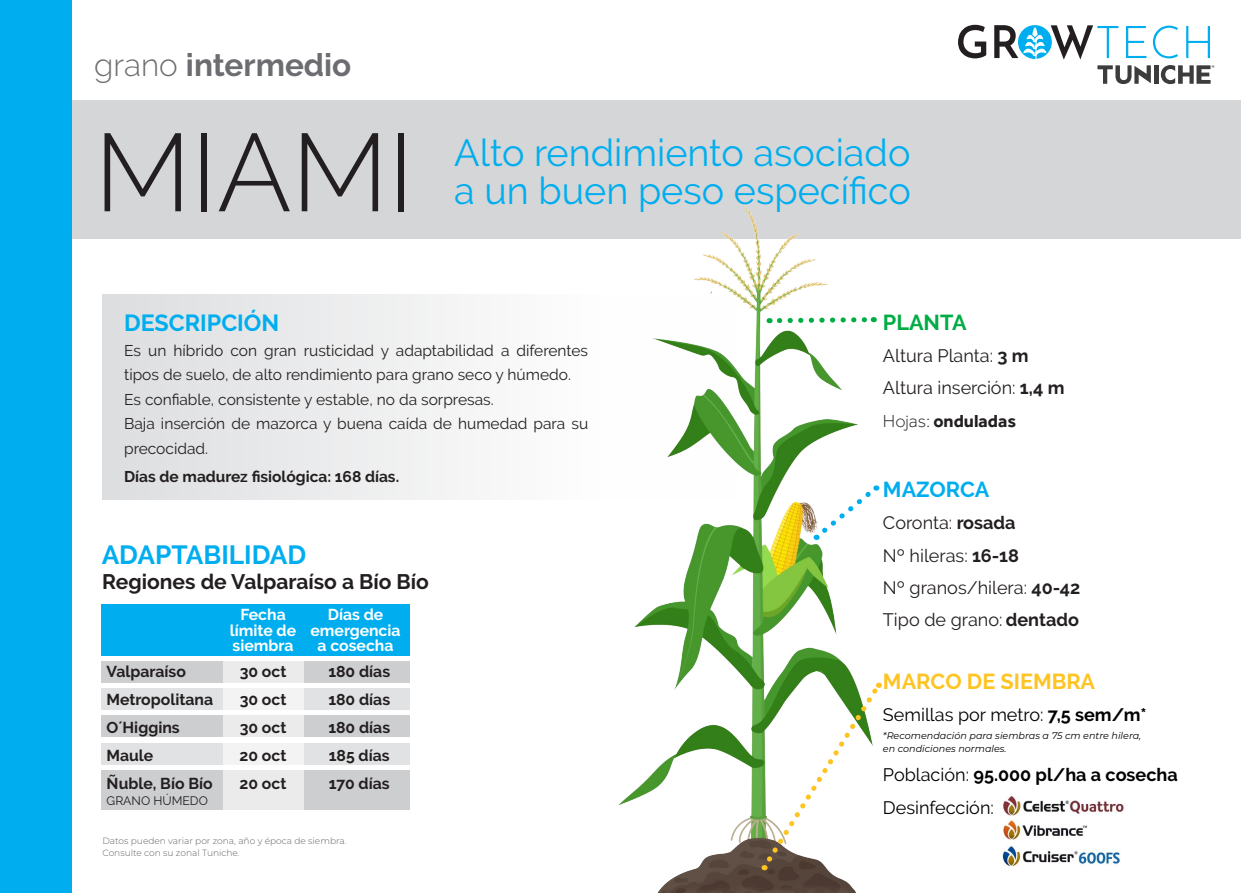
<style>
.page{position:relative;width:1241px;height:893px;background:#fff}
.page>*{position:absolute;margin:0;border:0;box-sizing:border-box;transform-origin:0 0}
.t1{font:300 109.9px "Raleway";color:#231f20}
.t2{font:37.8px/38.5px "Raleway";color:#00aeef}
.t3{font:700 31.5px "Raleway";color:#6c6d70}
.t4{font:700 26.25px "Raleway";color:#00aeef}
.t5{font:700 23.28px "Raleway";color:#00aeef}
.t6{font:700 21.7px "Raleway";color:#fec422}
.t7{font:700 21.7px "Raleway";color:#00aeef}
.t8{font:700 21.7px "Raleway";color:#00ad44}
.t9{font:700 21px "Raleway";color:#231f20}
.t10{font:18.03px/32.4px "Raleway";color:#231f20}
.t11{font:18.03px/32.4px "Raleway";color:#000}
.t12{font:700 18.03px "Effra";color:#231f20}
.t13{font:700 15.75px/28px "Raleway";color:#231f20;text-align:justify}
.t14{font:700 15.75px/15.8px "Raleway";color:#fff;text-align:center}
.t15{font:15.58px/24.5px "Raleway";color:#231f20}
.t16{font:700 15.58px "Raleway";color:#231f20}
.t17{font:12.25px "Raleway";color:#231f20}
.t18{font:italic 9.62px/13.3px "Montserrat";color:#000}
.t19{font:300 9.1px/11.5px "Montserrat";color:#616164}
.s1{font-weight:300}
.s2{font-weight:700}
</style>
<div class="page">
<div style="left:0;top:100px;width:1240px;height:139px;background:#d5d6d8"></div>
<svg style="left:958px;top:25px;width:255px;height:59px"></svg>
<div style="left:102px;top:604px;width:307px;height:52px;background:#00aeef"></div>
<img style="left:618px;top:206px;width:262px;height:687px">
<svg style="left:102px;top:294px;width:634px;height:205px"></svg>
<img style="left:1003px;top:820px;width:84px;height:20px">
<img style="left:1002px;top:846px;width:118px;height:21px">
<hr style="left:1088px;top:865px;width:24px;height:4px;background:#fff">
<img style="left:1003px;top:796px;width:121px;height:19px">
<svg style="left:769px;top:314px;width:105px;height:12px"></svg>
<svg style="left:816px;top:484px;width:62px;height:56px"></svg>
<svg style="left:762px;top:682px;width:120px;height:188px"></svg>
<div style="left:102px;top:661px;width:307px;height:22px;background:#cdced0"></div>
<div style="left:102px;top:715px;width:307px;height:22px;background:#cdced0"></div>
<div style="left:102px;top:770px;width:307px;height:40px;background:#cdced0"></div>
<div style="left:102px;top:688px;width:307px;height:22px;background:#e1e2e4"></div>
<div style="left:102px;top:743px;width:307px;height:22px;background:#e1e2e4"></div>
<svg style="left:224px;top:661px;width:80px;height:149px;fill:#ebebec"></svg>
<div style="left:0;top:0;width:72px;height:893px;background:#00aeef"></div>
<h3 class="t3" style="left:94px;top:47px;width:258px"><span class="s1">grano</span> intermedio</h3>
<h1 class="t1" style="left:94px;top:108px;width:321px">MIAMI</h1>
<h2 class="t2" style="left:454px;top:133px;width:458px">Alto rendimiento asociado a un buen peso específico</h2>
<h3 class="t5" style="left:124px;top:310px;width:157px">DESCRIPCIÓN</h3>
<p class="t15" style="left:124px;top:338px;width:465px">Es un híbrido con gran rusticidad y adaptabilidad a diferentes tipos de suelo, de alto rendimiento para grano seco y húmedo.<br>Es confiable, consistente y estable, no da sorpresas.<br>Baja inserción de mazorca y buena caída de humedad para su precocidad.</p>
<p class="t16" style="left:124px;top:467px;width:276px">Días de madurez fisiológica: 168 días.</p>
<h3 class="t4" style="left:102px;top:540px;width:206px">ADAPTABILIDAD</h3>
<h3 class="t9" style="left:102px;top:570px;width:328px">Regiones de Valparaíso a Bío Bío</h3>
<p class="t14" style="left:230px;top:607px;width:68px">Fecha límite de siembra</p>
<p class="t14" style="left:310px;top:607px;width:92px">Días de emergencia a cosecha</p>
<p class="t13" style="left:107px;top:657px;width:108px;text-align:left">Valparaíso<br>Metropolitana<br>O´Higgins<br>Maule<br>Ñuble, Bío Bío</p>
<p class="t17" style="left:107px;top:793px;width:103px">GRANO HÚMEDO</p>
<p class="t13" style="left:239px;top:657px;width:48px">30 oct 30 oct 30 oct 20 oct 20 oct</p>
<p class="t13" style="left:328px;top:657px;width:63px">180 días 180 días 180 días 185 días 170 días</p>
<p class="t19" style="left:102px;top:835px;width:246px">Datos pueden variar por zona, año y época de siembra.<br>Consulte con su zonal Tuniche.</p>
<h3 class="t8" style="left:882px;top:310px;width:85px">PLANTA</h3>
<p class="t10" style="left:882px;top:339px;width:183px">Altura Planta: <span class="s2">3 m<br></span>Altura inserción: <span class="s2">1,4 m</span></p>
<p class="t12" style="left:882px;top:410px;width:134px"><span class="s1">Hojas:</span> onduladas</p>
<h3 class="t7" style="left:882px;top:477px;width:108px">MAZORCA</h3>
<p class="t10" style="left:882px;top:507px;width:199px">Coronta: <span class="s2">rosada<br></span>Nº hileras: <span class="s2">16-18<br></span>Nº granos/hilera: <span class="s2">40-42<br></span>Tipo de grano: <span class="s2">dentado</span></p>
<h3 class="t6" style="left:882px;top:668px;width:214px">MARCO DE SIEMBRA</h3>
<p class="t11" style="left:882px;top:698px;width:265px">Semillas por metro: <span class="s2">7,5 sem/m*</span></p>
<p class="t18" style="left:882px;top:729px;width:260px">*Recomendación para siembras a 75 cm entre hilera, en condiciones normales.</p>
<p class="t11" style="left:882px;top:758px;width:296px">Población: <span class="s2">95.000 pl/ha a cosecha<br></span>Desinfección:</p>
</div>
